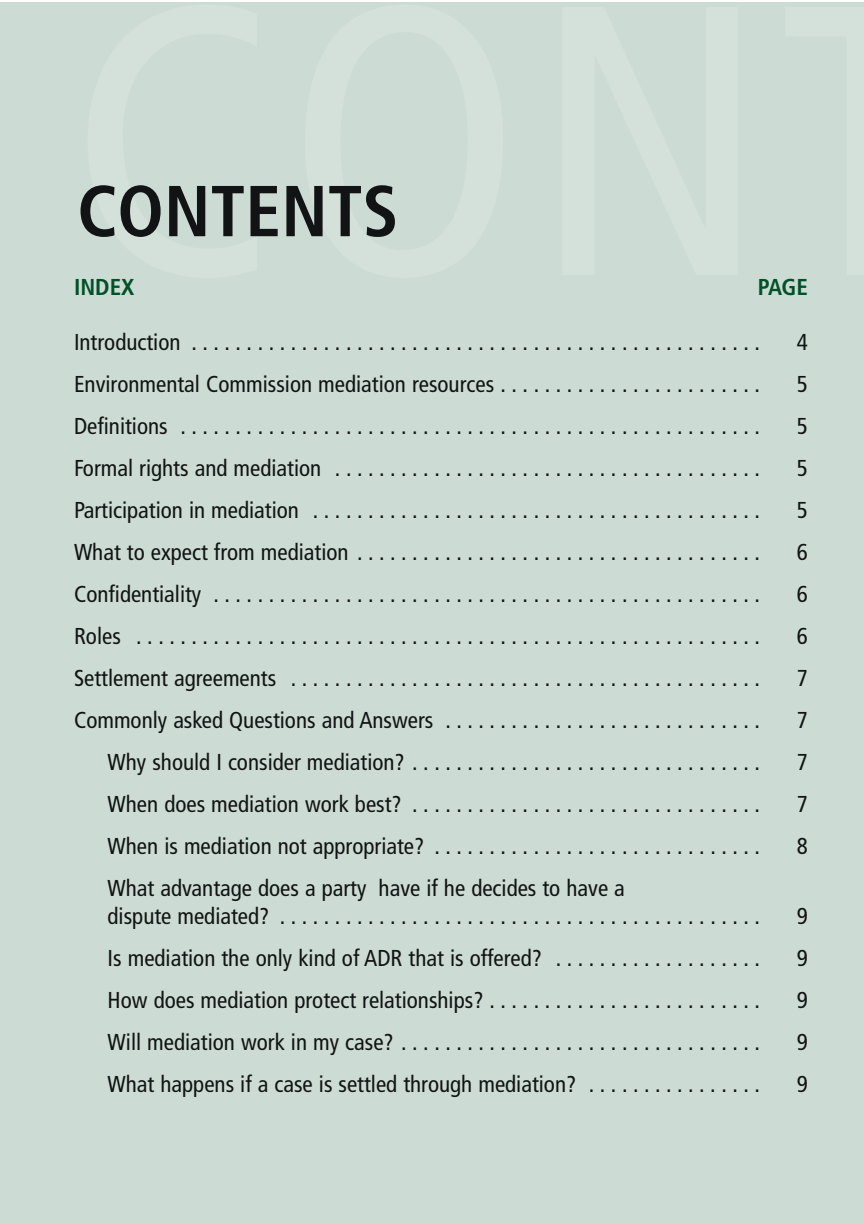
<style>
.page{position:relative;width:864px;height:1224px;background:#fff}
.page>*{position:absolute;margin:0;border:0;box-sizing:border-box;transform-origin:0 0}
.t1{font:700 condensed 72px "Frutiger";color:#121314}
.t2{font:condensed 23px/27.6px "Frutiger";color:#121314}
.t3{font:700 condensed 23px "Frutiger";color:#005128}
</style>
<div class="page">
<div style="left:0;top:2px;width:864px;height:1222px;background:#ccdcd4"></div>
<h1 class="t1" style="left:77px;top:169px;width:323px">CONTENTS</h1>
<p class="t3" style="left:74px;top:274px;width:62px">INDEX</p>
<p class="t3" style="left:758px;top:274px;width:52px">PAGE</p>
<p class="t2" style="left:74px;top:329px;width:688px">Introduction . . . . . . . . . . . . . . . . . . . . . . . . . . . . . . . . . . . . . . . . . . . . . . . . . . . .</p>
<p class="t2" style="left:797px;top:329px;width:13px">4</p>
<p class="t2" style="left:74px;top:371px;width:688px">Environmental Commission mediation resources . . . . . . . . . . . . . . . . . . . . . . . .</p>
<p class="t2" style="left:797px;top:371px;width:13px">5</p>
<p class="t2" style="left:74px;top:413px;width:688px">Definitions . . . . . . . . . . . . . . . . . . . . . . . . . . . . . . . . . . . . . . . . . . . . . . . . . . . . .</p>
<p class="t2" style="left:797px;top:413px;width:13px">5</p>
<p class="t2" style="left:74px;top:455px;width:688px">Formal rights and mediation . . . . . . . . . . . . . . . . . . . . . . . . . . . . . . . . . . . . . . .</p>
<p class="t2" style="left:797px;top:455px;width:13px">5</p>
<p class="t2" style="left:74px;top:497px;width:688px">Participation in mediation . . . . . . . . . . . . . . . . . . . . . . . . . . . . . . . . . . . . . . . . .</p>
<p class="t2" style="left:797px;top:497px;width:13px">5</p>
<p class="t2" style="left:74px;top:539px;width:688px">What to expect from mediation . . . . . . . . . . . . . . . . . . . . . . . . . . . . . . . . . . . . .</p>
<p class="t2" style="left:797px;top:539px;width:13px">6</p>
<p class="t2" style="left:74px;top:581px;width:688px">Confidentiality . . . . . . . . . . . . . . . . . . . . . . . . . . . . . . . . . . . . . . . . . . . . . . . . . .</p>
<p class="t2" style="left:797px;top:581px;width:13px">6</p>
<p class="t2" style="left:74px;top:623px;width:687px">Roles . . . . . . . . . . . . . . . . . . . . . . . . . . . . . . . . . . . . . . . . . . . . . . . . . . . . . . . . .</p>
<p class="t2" style="left:797px;top:623px;width:13px">6</p>
<p class="t2" style="left:74px;top:665px;width:687px">Settlement agreements . . . . . . . . . . . . . . . . . . . . . . . . . . . . . . . . . . . . . . . . . . .</p>
<p class="t2" style="left:797px;top:665px;width:13px">7</p>
<p class="t2" style="left:74px;top:707px;width:688px">Commonly asked Questions and Answers . . . . . . . . . . . . . . . . . . . . . . . . . . . . .</p>
<p class="t2" style="left:797px;top:707px;width:13px">7</p>
<p class="t2" style="left:108px;top:749px;width:654px">Why should I consider mediation? . . . . . . . . . . . . . . . . . . . . . . . . . . . . . . . .</p>
<p class="t2" style="left:797px;top:749px;width:13px">7</p>
<p class="t2" style="left:108px;top:791px;width:654px">When does mediation work best? . . . . . . . . . . . . . . . . . . . . . . . . . . . . . . . .</p>
<p class="t2" style="left:797px;top:791px;width:13px">7</p>
<p class="t2" style="left:108px;top:833px;width:654px">When is mediation not appropriate? . . . . . . . . . . . . . . . . . . . . . . . . . . . . . .</p>
<p class="t2" style="left:797px;top:833px;width:13px">8</p>
<p class="t2" style="left:108px;top:875px;width:654px">What advantage does a party have if he decides to have a<br>dispute mediated? . . . . . . . . . . . . . . . . . . . . . . . . . . . . . . . . . . . . . . . . . . . .</p>
<p class="t2" style="left:797px;top:902px;width:13px">9</p>
<p class="t2" style="left:108px;top:944px;width:654px">Is mediation the only kind of ADR that is offered? . . . . . . . . . . . . . . . . . . .</p>
<p class="t2" style="left:797px;top:944px;width:13px">9</p>
<p class="t2" style="left:108px;top:986px;width:654px">How does mediation protect relationships? . . . . . . . . . . . . . . . . . . . . . . . . .</p>
<p class="t2" style="left:797px;top:986px;width:13px">9</p>
<p class="t2" style="left:108px;top:1028px;width:654px">Will mediation work in my case? . . . . . . . . . . . . . . . . . . . . . . . . . . . . . . . . .</p>
<p class="t2" style="left:797px;top:1028px;width:13px">9</p>
<p class="t2" style="left:108px;top:1070px;width:654px">What happens if a case is settled through mediation? . . . . . . . . . . . . . . . .</p>
<p class="t2" style="left:797px;top:1070px;width:13px">9</p>
</div>
